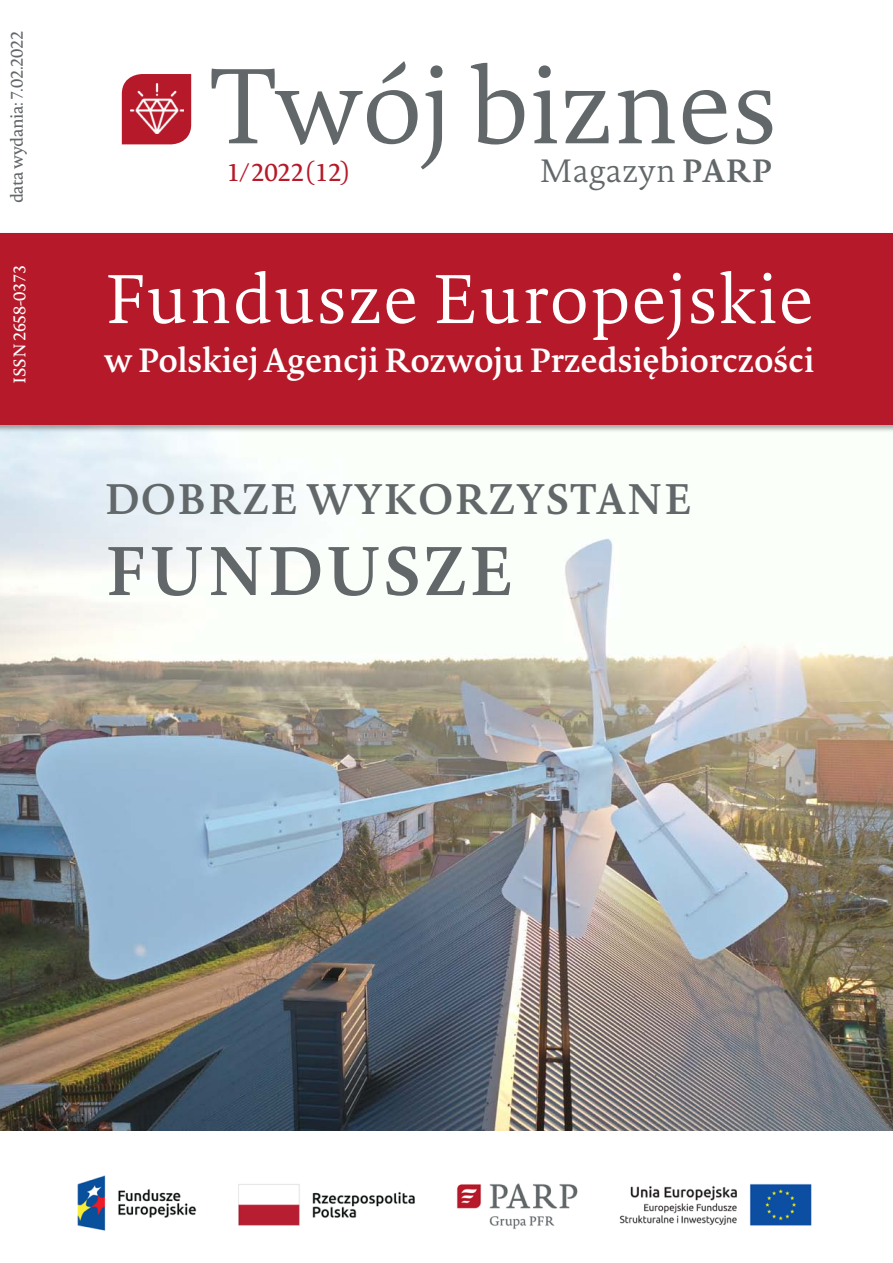
<style>
.page{position:relative;width:893px;height:1263px;background:#fff}
.page>*{position:absolute;margin:0;border:0;box-sizing:border-box;transform-origin:0 0}
.t1{font:300 104.4px "Novel Pro";letter-spacing:-.01em;color:#626769}
.t2{font:300 67.5px "Novel Pro";letter-spacing:.01em;color:#fff}
.t3{font:600 67.5px "Novel Pro";color:#626769}
.t4{font:600 42px "Novel Pro";color:#626769}
.t5{font:600 33px "Novel Pro";letter-spacing:-.015em;color:#fff}
.t6{font:200 31.8px "Novel Pro";color:#626769}
.t7{font:24px "Novel Pro";letter-spacing:-.01em;color:#b61929}
.t8{font:16.5px "Novel Pro";letter-spacing:-.02em;color:#626769}
.t9{font:16.5px "Novel Pro";letter-spacing:-.02em;color:#fff}
.s1{font-weight:600}
</style>
<div class="page">
<img style="left:0;top:433px;width:893px;height:697px">
<div style="left:0;top:232px;width:893px;height:201px;background:#231f20;opacity:.39"></div>
<div style="left:0;top:233px;width:893px;height:192px;background:#b61929"></div>
<svg style="left:122px;top:74px;width:69px;height:70px;background:#bb2938"></svg>
<img style="left:130px;top:84px;width:53px;height:50px">
<img style="left:77px;top:1175px;width:735px;height:56px">
<p class="t8" style="left:5px;top:203px;width:174px;rotate:-90deg">data wydania: 7.02.2022</p>
<p class="t9" style="left:7px;top:384px;width:121px;rotate:-90deg">ISSN 2658-0373</p>
<p class="t1" style="left:210px;top:28px;width:569px">Twój biznes</p>
<p class="t7" style="left:226px;top:154px;width:126px">1/2022 (12)</p>
<p class="t6" style="left:539px;top:146px;width:235px">Magazyn <span class="s1">PARP</span></p>
<p class="t2" style="left:104px;top:248px;width:711px">Fundusze Europejskie</p>
<p class="t5" style="left:104px;top:335px;width:712px">wPolskiej Agencji Rozwoju Przedsiębiorczości</p>
<p class="t4" style="left:104px;top:467px;width:590px">DOBRZE WYKORZYSTANE</p>
<p class="t3" style="left:104px;top:520px;width:413px">FUNDUSZE</p>
</div>
